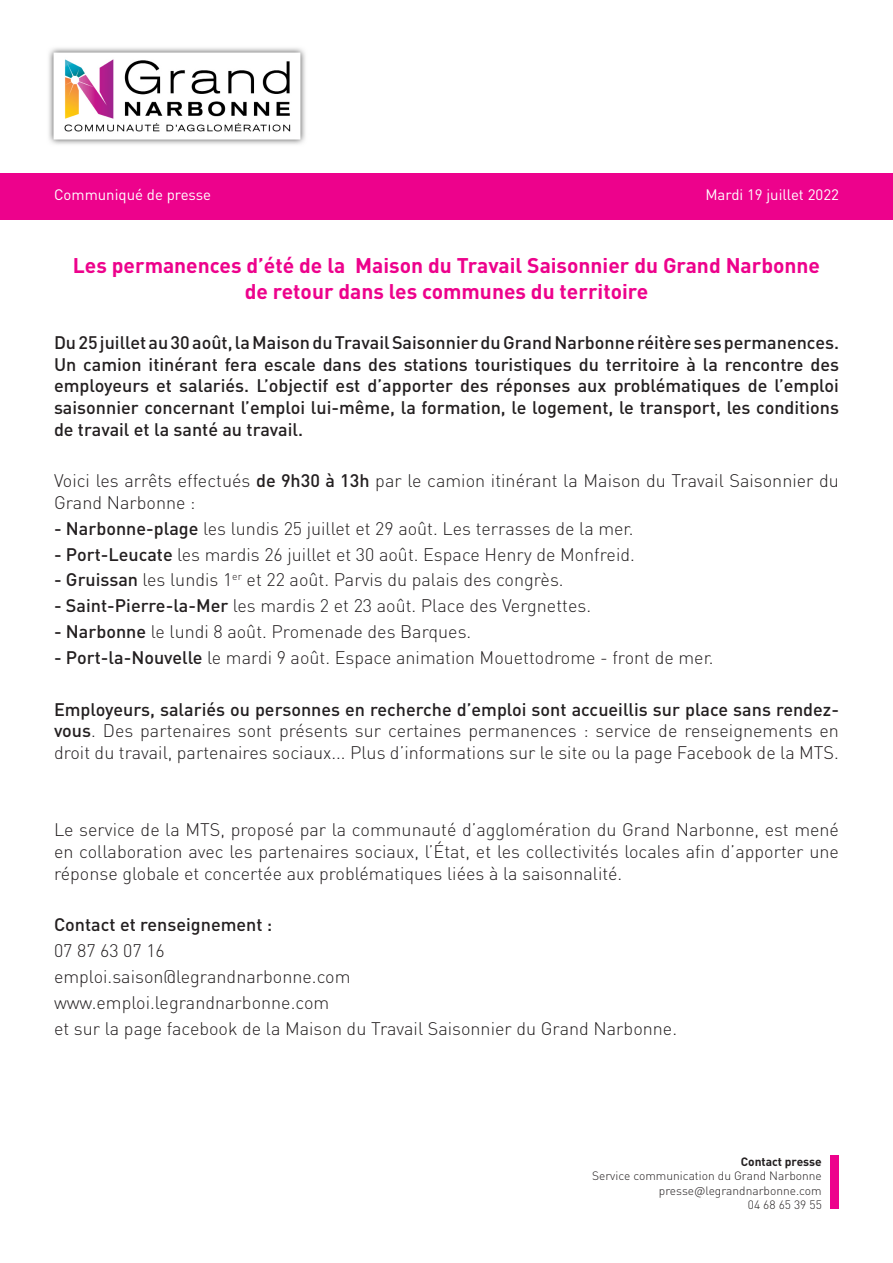
<style>
.page{position:relative;width:893px;height:1263px;background:#fff}
.page>*{position:absolute;margin:0;border:0;box-sizing:border-box;transform-origin:0 0}
.t1{font:700 21px "DIN Pro";color:#ed028c}
.t2{font:300 18px/21.6px "DIN Pro";color:#231f20;text-align:justify}
.t3{font:500 18px/21.6px "DIN Pro";color:#231f20;text-align:justify}
.t4{font:15px "DIN Pro";color:#fff}
.t5{font:300 12px "DIN Pro";color:#231f20}
.t6{font:700 12px "DIN Pro";color:#231f20}
.s1{font-weight:500}
</style>
<div class="page">
<div style="left:0;top:173px;width:893px;height:47px;background:#ed028c"></div>
<img style="left:49px;top:48px;width:256px;height:97px">
<div style="left:831px;top:1155px;width:8px;height:54px;background:#ed028c"></div>
<p class="t4" style="left:54px;top:184px;width:159px">Communiqué de presse</p>
<p class="t4" style="left:705px;top:184px;width:135px">Mardi 19 juillet 2022</p>
<p class="t1" style="left:73px;top:252px;width:749px">Les permanences d’été de la Maison du Travail Saisonnier du Grand Narbonne</p>
<p class="t1" style="left:245px;top:277px;width:405px">de retour dans les communes du territoire</p>
<p class="t3" style="left:54px;top:331px;width:787px">Du 25 juillet au 30 août, la Maison du Travail Saisonnier du Grand Narbonne réitère ses permanences.<br>Un camion itinérant fera escale dans des stations touristiques du territoire à la rencontre des employeurs et salariés. L’objectif est d’apporter des réponses aux problématiques de l’emploi saisonnier concernant l’emploi lui-même, la formation, le logement, le transport, les conditions de travail et la santé au travail.</p>
<p class="t2" style="left:54px;top:469px;width:786px">Voici les arrêts effectués <span class="s1">de 9h30 à 13h</span> par le camion itinérant la Maison du Travail Saisonnier du<br>Grand Narbonne :</p>
<p class="t2" style="left:54px;top:517px;width:581px"><span class="s1">- Narbonne-plage</span> les lundis 25 juillet et 29 août. Les terrasses de la mer.</p>
<p class="t2" style="left:54px;top:542px;width:582px"><span class="s1">- Port-Leucate</span> les mardis 26 juillet et 30 août. Espace Henry de Monfreid.</p>
<p class="t2" style="left:54px;top:568px;width:511px"><span class="s1">- Gruissan</span> les lundis 1<sup>er</sup> et 22 août. Parvis du palais des congrès.</p>
<p class="t2" style="left:54px;top:594px;width:539px"><span class="s1">- Saint-Pierre-la-Mer</span> les mardis 2 et 23 août. Place des Vergnettes.</p>
<p class="t2" style="left:54px;top:620px;width:419px"><span class="s1">- Narbonne</span> le lundi 8 août. Promenade des Barques.</p>
<p class="t2" style="left:54px;top:646px;width:661px"><span class="s1">- Port-la-Nouvelle</span> le mardi 9 août. Espace animation Mouettodrome - front de mer.</p>
<p class="t2" style="left:54px;top:698px;width:786px"><span class="s1">Employeurs, salariés ou personnes en recherche d’emploi sont accueillis sur place sans rendez&shy;vous</span>. Des partenaires sont présents sur certaines permanences : service de renseignements en droit du travail, partenaires sociaux... Plus d’informations sur le site ou la page Facebook de la MTS.</p>
<p class="t2" style="left:54px;top:818px;width:786px">Le service de la MTS, proposé par la communauté d’agglomération du Grand Narbonne, est mené en collaboration avec les partenaires sociaux, l’État, et les collectivités locales afin d’apporter une réponse globale et concertée aux problématiques liées à la saisonnalité.</p>
<p class="t3" style="left:54px;top:913px;width:220px">Contact et renseignement :</p>
<p class="t2" style="left:54px;top:939px;width:112px">07 87 63 07 16</p>
<p class="t2" style="left:54px;top:965px;width:298px">emploi.saison@legrandnarbonne.com</p>
<p class="t2" style="left:54px;top:991px;width:277px">www.emploi.legrandnarbonne.com</p>
<p class="t2" style="left:54px;top:1017px;width:625px">et sur la page facebook de la Maison du Travail Saisonnier du Grand Narbonne.</p>
<p class="t6" style="left:741px;top:1153px;width:83px">Contact presse</p>
<p class="t5" style="left:592px;top:1168px;width:231px">Service communication du Grand Narbonne</p>
<p class="t5" style="left:659px;top:1182px;width:164px">presse@legrandnarbonne.com</p>
<p class="t5" style="left:748px;top:1196px;width:75px">04 68 65 39 55</p>
</div>
